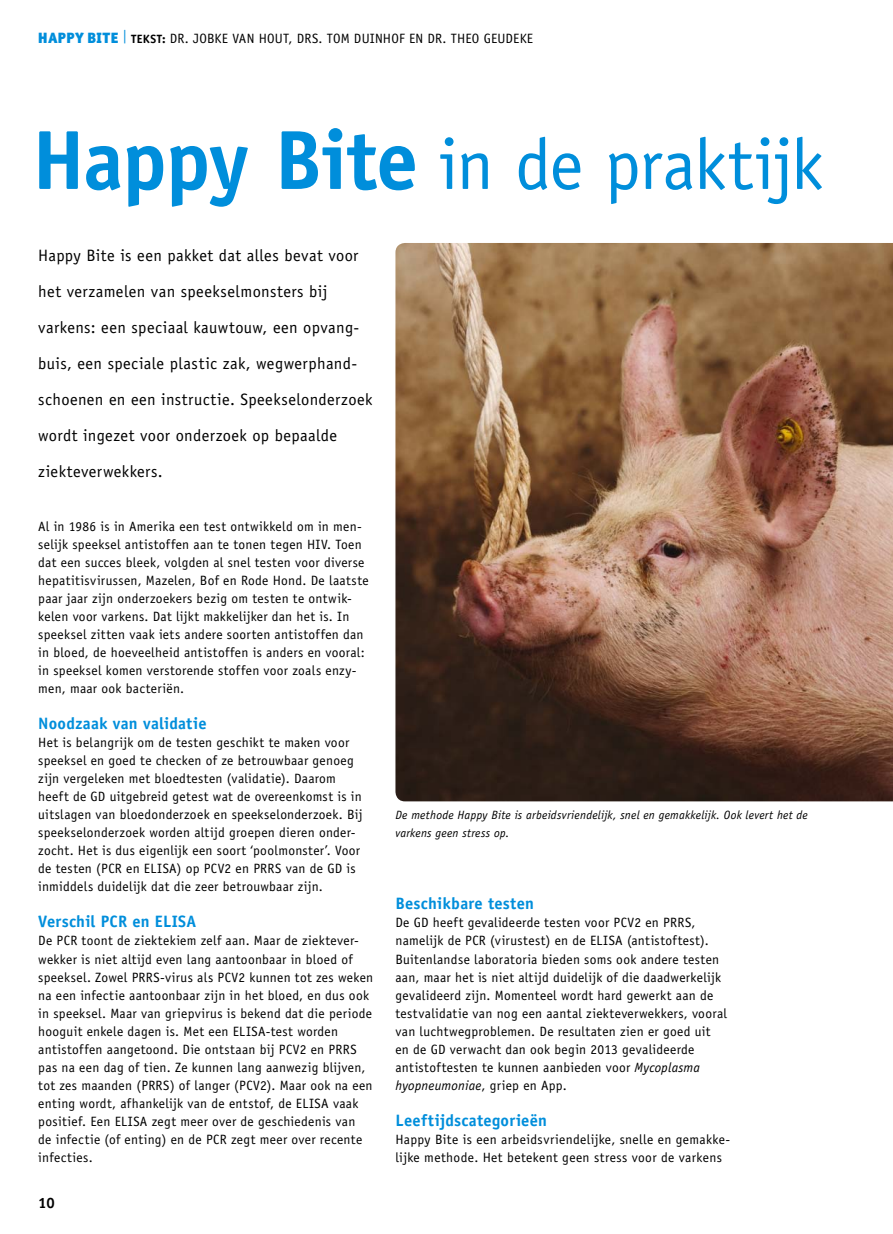
<style>
.page{position:relative;width:893px;height:1234px;background:#fff}
.page>*{position:absolute;margin:0;border:0;box-sizing:border-box;transform-origin:0 0}
.t1{font:72px "Officina Sans Std";letter-spacing:-.015em;color:#008edb}
.t2{font:16.5px/36px "Officina Sans Std";letter-spacing:.025em;color:#000}
.t3{font:700 16.5px "Officina Sans Std";letter-spacing:.02em;color:#008edb}
.t4{font:700 15px "Officina Sans Std";color:#000}
.t5{font:13.5px/18px "Officina Sans Std";letter-spacing:.02em;color:#000}
.t6{font:italic 12px/18px "Officina Sans Std";letter-spacing:.02em;color:#000}
.s1{font-family:"Officina San ITC";font-weight:900;font-size:15px;color:#008edb}
.s2{font-weight:700;font-size:12px}
.s3{font-weight:700;font-size:84px}
.s4{font-style:italic}
</style>
<div class="page">
<img style="left:395px;top:243px;width:498px;height:558px">
<p class="t5" style="left:38px;top:29px;width:496px"><span class="s1">HAPPY BITE</span> <sup>|</sup> <span class="s2">tekst:</span> DR. JOBKE VAN HOUT, DRS. TOM DUINHOF EN DR. THEO GEUDEKE</p>
<h1 class="t1" style="left:32px;top:122px;width:793px"><span class="s3">Happy Bite</span> in de praktijk</h1>
<p class="t2" style="left:38px;top:237px;width:336px">Happy Bite is een pakket dat alles bevat voor het verzamelen van speekselmonsters bij varkens: een speciaal kauwtouw, een opvang&shy;buis, een speciale plastic zak, wegwerphand&shy;schoenen en een instructie. Speekselonderzoek wordt ingezet voor onderzoek op bepaalde ziekteverwekkers.</p>
<p class="t5" style="left:38px;top:517px;width:332px">Al in 1986 is in Amerika een test ontwikkeld om in men&shy;selijk speeksel antistoffen aan te tonen tegen HIV. Toen dat een succes bleek, volgden al snel testen voor diverse hepatitisvirussen, Mazelen, Bof en Rode Hond. De laatste paar jaar zijn onderzoekers bezig om testen te ontwik&shy;kelen voor varkens. Dat lijkt makkelijker dan het is. In speeksel zitten vaak iets andere soorten antistoffen dan in bloed, de hoeveelheid antistoffen is anders en vooral: in speeksel komen verstorende stoffen voor zoals enzy&shy;men, maar ook bacteriën.</p>
<p class="t3" style="left:38px;top:713px;width:170px">N oodzaak van validatie</p>
<p class="t5" style="left:38px;top:733px;width:326px">Het is belangrijk om de testen geschikt te maken voor speeksel en goed te checken of ze betrouwbaar genoeg zijn vergeleken met bloedtesten (validatie). Daarom heeft de GD uitgebreid getest wat de overeenkomst is in uitslagen van bloedonderzoek en speekselonderzoek. Bij speekselonderzoek worden altijd groepen dieren onder&shy;zocht. Het is dus eigenlijk een soort ‘poolmonster’. Voor de testen (PCR en ELISA) op PCV2 en PRRS van de GD is inmiddels duidelijk dat die zeer betrouwbaar zijn.</p>
<p class="t3" style="left:38px;top:911px;width:143px">Verschil PCR en ELISA</p>
<p class="t5" style="left:38px;top:931px;width:336px">De PCR toont de ziektekiem zelf aan. Maar de ziektever&shy;wekker is niet altijd even lang aantoonbaar in bloed of speeksel. Zowel PRRS-virus als PCV2 kunnen tot zes weken na een infectie aantoonbaar zijn in het bloed, en dus ook in speeksel. Maar van griepvirus is bekend dat die periode hooguit enkele dagen is. Met een ELISA-test worden antistoffen aangetoond. Die ontstaan bij PCV2 en PRRS pas na een dag of tien. Ze kunnen lang aanwezig blijven, tot zes maanden (PRRS) of langer (PCV2). Maar ook na een enting wordt, afhankelijk van de entstof, de ELISA vaak positief. Een ELISA zegt meer over de geschiedenis van<br>de infectie (of enting) en de PCR zegt meer over recente infecties.</p>
<p class="t4" style="left:38px;top:1193px;width:18px">10</p>
<p class="t6" style="left:395px;top:806px;width:414px">De methode Happy Bite is arbeidsvriendelijk, snel en gemakkelijk. Ook levert het de varkens geen stress op.</p>
<p class="t3" style="left:395px;top:893px;width:140px">Beschikbare testen</p>
<p class="t5" style="left:395px;top:913px;width:333px">De GD heeft gevalideerde testen voor PCV2 en PRRS, namelijk de PCR (virustest) en de ELISA (antistoftest).<br>Buitenlandse laboratoria bieden soms ook andere testen aan, maar het is niet altijd duidelijk of die daadwerkelijk gevalideerd zijn. Momenteel wordt hard gewerkt aan de testvalidatie van nog een aantal ziekteverwekkers, vooral van luchtwegproblemen. De resultaten zien er goed uit en de GD verwacht dan ook begin 2013 gevalideerde antistoftesten te kunnen aanbieden voor <span class="s4">Mycoplasma hyopneumoniae</span>, griep en App.</p>
<p class="t3" style="left:395px;top:1109px;width:153px">Leeftijdscategorieën</p>
<p class="t5" style="left:395px;top:1129px;width:336px">Happy Bite is een arbeidsvriendelijke, snelle en gemakke&shy;lijke methode. Het betekent geen stress voor de varkens</p>
</div>
